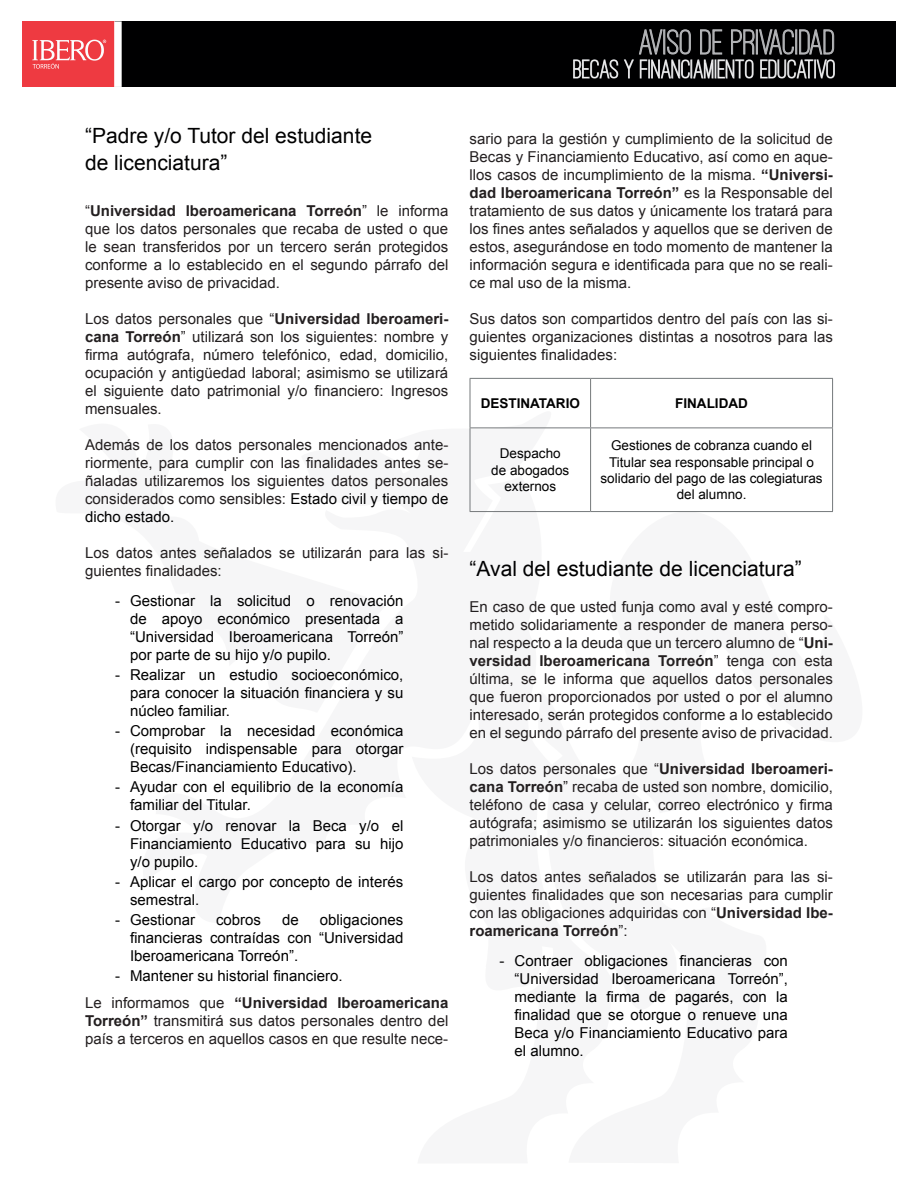
<style>
.page{position:relative;width:918px;height:1188px;background:#fff}
.page>*{position:absolute;margin:0;border:0;box-sizing:border-box;transform-origin:0 0}
.t1{font:500 36px "Ostrich Sans";color:#b4b5b8}
.t2{font:500 27px "Ostrich Sans";color:#fff}
.t3{font:21px/27px "Arial";color:#000001}
.t4{font:15px/18px "Arial";color:#231f20;text-align:justify}
.t5{font:15px/18px "Arial";color:#000001;text-align:justify}
.t6{font:13.5px/16.2px "Arial";color:#000001;text-align:center}
.t7{font:700 13.5px "Arial";color:#000001}
.s1{font-weight:700}
.s2{color:#000001}
.s3{color:#231f20}
.s4{font-weight:700;color:#231f20}
</style>
<div class="page">
<div style="left:23px;top:21px;width:873px;height:66px;background:#000001"></div>
<div style="left:22px;top:21px;width:93px;height:66px;background:#ee3a41"></div>
<div style="left:114px;top:21px;width:8px;height:66px;background:#fff"></div>
<svg style="left:573px;top:29px;width:262px;height:50px"></svg>
<svg style="left:32px;top:40px;width:74px;height:29px"></svg>
<hr style="left:470px;top:379px;width:1px;height:49px;background:#75797b">
<hr style="left:470px;top:378px;width:121px;height:1px;background:#75797b">
<hr style="left:591px;top:378px;width:242px;height:1px;background:#75797b">
<hr style="left:470px;top:428px;width:1px;height:83px;background:#75797b">
<hr style="left:470px;top:428px;width:121px;height:1px;background:#75797b">
<hr style="left:591px;top:428px;width:242px;height:1px;background:#75797b">
<hr style="left:470px;top:511px;width:121px;height:1px;background:#75797b">
<hr style="left:591px;top:511px;width:242px;height:1px;background:#75797b">
<hr style="left:590px;top:379px;width:1px;height:49px;background:#75797b">
<hr style="left:832px;top:379px;width:1px;height:49px;background:#75797b">
<hr style="left:590px;top:428px;width:1px;height:83px;background:#75797b">
<hr style="left:832px;top:428px;width:1px;height:83px;background:#75797b">
<h3 class="t3" style="left:85px;top:122px;width:289px">“Padre y/o Tutor del estudiante de licenciatura”</h3>
<p class="t4" style="left:85px;top:202px;width:365px">“<span class="s1">Universidad Iberoamericana Torreón</span>” le informa que los datos personales que recaba de usted o que le sean transferidos por un tercero serán protegidos conforme a lo establecido en el segundo párrafo del presente aviso de privacidad.</p>
<p class="t4" style="left:85px;top:310px;width:365px">Los datos personales que “<span class="s1">Universidad Iberoameri&shy;cana Torreón</span>” utilizará son los siguientes: nombre y firma autógrafa, número telefónico, edad, domicilio, ocupación y antigüedad laboral; asimismo se utilizará el siguiente dato patrimonial y/o financiero: Ingresos mensuales.</p>
<p class="t4" style="left:85px;top:436px;width:365px">Además de los datos personales mencionados ante&shy;riormente, para cumplir con las finalidades antes se&shy;ñaladas utilizaremos los siguientes datos personales considerados como sensibles: <span class="s2">Estado civil y tiempo de dicho estado.</span></p>
<p class="t4" style="left:85px;top:544px;width:365px">Los datos antes señalados se utilizarán para las si&shy;guientes finalidades:</p>
<p class="t5" style="left:130px;top:592px;width:275px;text-indent:-15px">- Gestionar la solicitud o renovación de apoyo económico presentada a “Universidad Iberoamericana Torreón” por parte de su hijo y/o pupilo.</p>
<p class="t5" style="left:130px;top:666px;width:275px;text-indent:-15px">- Realizar un estudio socioeconómico, para conocer la situación financiera y su núcleo familiar.</p>
<p class="t5" style="left:130px;top:722px;width:275px;text-indent:-15px">- Comprobar la necesidad económica (requisito indispensable para otorgar Becas/Financiamiento Educativo).</p>
<p class="t5" style="left:130px;top:778px;width:275px;text-indent:-15px">- Ayudar con el equilibrio de la economía familiar del Titular.</p>
<p class="t5" style="left:130px;top:816px;width:275px;text-indent:-15px">- Otorgar y/o renovar la Beca y/o el Financiamiento Educativo para su hijo y/o pupilo.</p>
<p class="t5" style="left:130px;top:872px;width:275px;text-indent:-15px">- Aplicar el cargo por concepto de interés semestral.</p>
<p class="t5" style="left:115px;top:910px;width:82px">- Gestionar</p>
<p class="t5" style="left:216px;top:910px;width:47px">cobros</p>
<p class="t5" style="left:282px;top:910px;width:18px">de</p>
<p class="t5" style="left:130px;top:910px;width:275px;text-indent:190px">obligaciones financieras contraídas con “Universidad Iberoamericana Torreón”.</p>
<p class="t5" style="left:85px;top:962px;width:365px;line-height:27.2px;text-indent:30px">- Mantener su historial financiero.<br><span class="s3">Le informamos que</span> <span class="s4">“Universidad Iberoamericana</span></p>
<p class="t4" style="left:85px;top:1012px;width:365px"><span class="s1">Torreón”</span> transmitirá sus datos personales dentro del país a terceros en aquellos casos en que resulte nece-</p>
<h1 class="t1" style="left:639px;top:25px;width:198px">AVISO DE PRIVACIDAD</h1>
<h2 class="t2" style="left:573px;top:56px;width:264px">BECAS Y FINANCIAMIENTO EDUCATIVO</h2>
<p class="t4" style="left:470px;top:130px;width:365px">sario para la gestión y cumplimiento de la solicitud de Becas y Financiamiento Educativo, así como en aque&shy;llos casos de incumplimiento de la misma. <span class="s1">“Universi&shy;dad Iberoamericana Torreón”</span> es la Responsable del tratamiento de sus datos y únicamente los tratará para los fines antes señalados y aquellos que se deriven de estos, asegurándose en todo momento de mantener la información segura e identificada para que no se reali&shy;ce mal uso de la misma.</p>
<p class="t4" style="left:470px;top:310px;width:365px">Sus datos son compartidos dentro del país con las si&shy;guientes organizaciones distintas a nosotros para las siguientes finalidades:</p>
<p class="t7" style="left:481px;top:394px;width:101px">DESTINATARIO</p>
<p class="t7" style="left:675px;top:394px;width:74px">FINALIDAD</p>
<p class="t6" style="left:491px;top:446px;width:80px">Despacho de abogados externos</p>
<p class="t6" style="left:601px;top:437px;width:224px">Gestiones de cobranza cuando el<br>Titular sea responsable principal o solidario del pago de las colegiaturas del alumno.</p>
<h3 class="t3" style="left:470px;top:555px;width:334px">“Aval del estudiante de licenciatura”</h3>
<p class="t4" style="left:470px;top:598px;width:365px">En caso de que usted funja como aval y esté compro&shy;metido solidariamente a responder de manera perso&shy;nal respecto a la deuda que un tercero alumno de “<span class="s1">Uni&shy;versidad Iberoamericana Torreón</span>” tenga con esta última, se le informa que aquellos datos personales que fueron proporcionados por usted o por el alumno interesado, serán protegidos conforme a lo establecido en el segundo párrafo del presente aviso de privacidad.</p>
<p class="t4" style="left:470px;top:760px;width:365px">Los datos personales que “<span class="s1">Universidad Iberoameri&shy;cana Torreón</span>” recaba de usted son nombre, domicilio, teléfono de casa y celular, correo electrónico y firma autógrafa; asimismo se utilizarán los siguientes datos patrimoniales y/o financieros: situación económica.</p>
<p class="t4" style="left:470px;top:868px;width:365px">Los datos antes señalados se utilizarán para las si&shy;guientes finalidades que son necesarias para cumplir con las obligaciones adquiridas con “<span class="s1">Universidad Ibe&shy;roamericana Torreón</span>”:</p>
<p class="t5" style="left:515px;top:952px;width:275px;text-indent:-15px">- Contraer obligaciones financieras con “Universidad Iberoamericana Torreón”, mediante la firma de pagarés, con la finalidad que se otorgue o renueve una Beca y/o Financiamiento Educativo para el alumno.</p>
</div>
